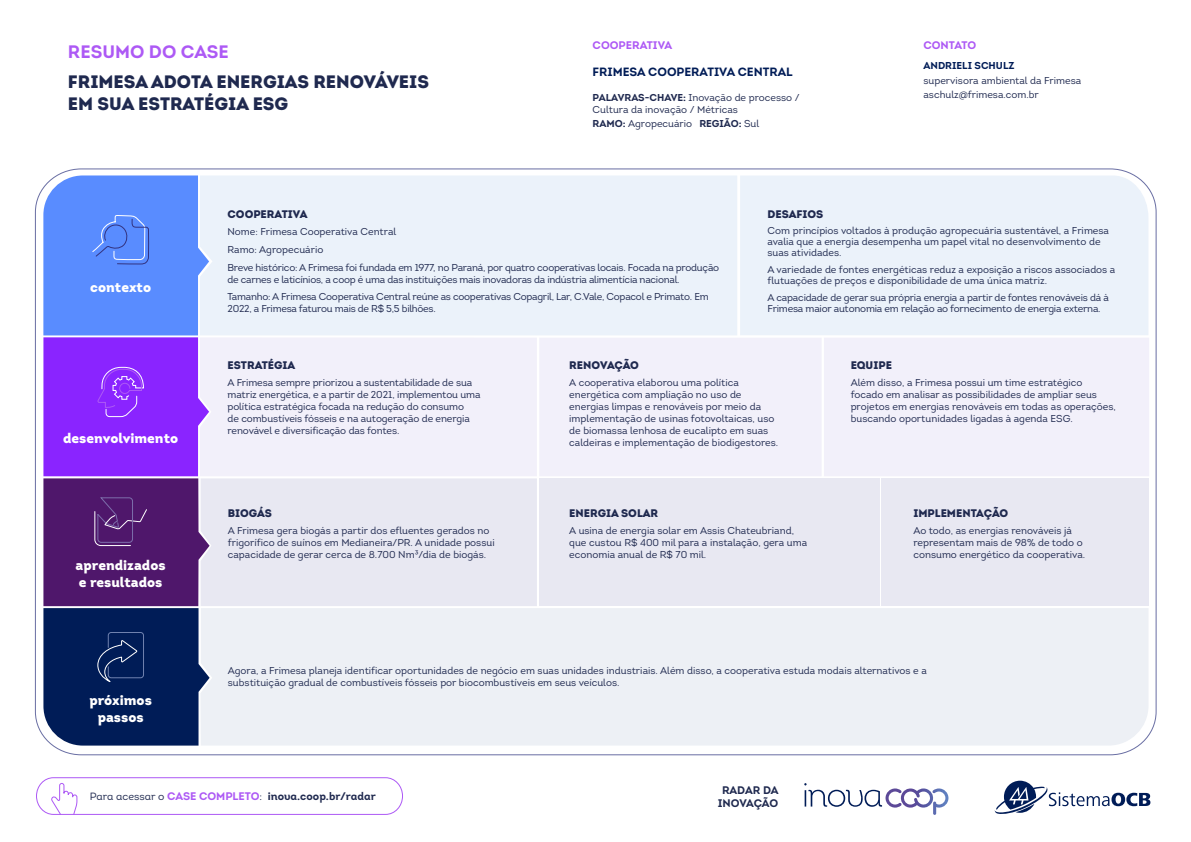
<style>
.page{position:relative;width:1191px;height:842px;background:#fff}
.page>*{position:absolute;margin:0;border:0;box-sizing:border-box;transform-origin:0 0}
.t1{font:900 18px/22px "Intro";color:#1f294f}
.t2{font:700 18px "Intro";color:#ad59f5}
.t3{font:900 14px/16.8px "Intro";color:#fff}
.t4{font:700 12px "Intro";color:#001c57}
.t5{font:900 11px "Intro";color:#1f294f}
.t6{font:11px/13.2px "Intro Bold Alt";color:#1f294f;text-align:center}
.t7{font:700 11px "Intro";color:#ad59f5}
.t8{font:10px/12px "Intro";color:#1f294f}
.t9{font:10px/17.7px "Intro";letter-spacing:-.025em;color:#1f294f}
.t10{font:10px/11px "Intro";letter-spacing:-.02em;color:#1f294f}
.t11{font:700 10px "Intro";color:#001c57}
.s1{font-weight:700}
.s2{font-family:"Intro Book Alt";font-size:10.5px}
.s3{color:#ad59f5}
.s4{font-family:"Intro Book Alt"}
</style>
<div class="page">
<div style="left:210px;top:608px;width:938px;height:137px;background:#edf0f5"></div>
<div style="left:210px;top:478px;width:327px;height:128px;background:#e8e8f2"></div>
<div style="left:210px;top:338px;width:327px;height:138px;background:#f2f0fa"></div>
<div style="left:210px;top:175px;width:527px;height:160px;background:#ebf2fa"></div>
<div style="left:824px;top:338px;width:325px;height:138px;background:#f2f0fa"></div>
<div style="left:539px;top:338px;width:282px;height:138px;background:#f2f0fa"></div>
<div style="left:881px;top:478px;width:267px;height:128px;background:#e8e8f2"></div>
<div style="left:539px;top:478px;width:340px;height:128px;background:#e8e8f2"></div>
<svg style="left:994px;top:781px;width:156px;height:33px"></svg>
<svg style="left:804px;top:783px;width:144px;height:32px"></svg>
<svg style="left:43px;top:168px;width:167px;height:577px;background:#5e4ebb"></svg>
<div style="left:740px;top:175px;width:408px;height:160px;background:#ebf2fa"></div>
<div style="left:36px;top:777px;width:367px;height:38px;border:1px solid #ad59f5;border-radius:18px"></div>
<svg style="left:50px;top:783px;width:28px;height:32px"></svg>
<h1 class="t2" style="left:68px;top:41px;width:162px">RESUMO DO CASE</h1>
<h1 class="t1" style="left:68px;top:70px;width:363px">FRIMESA ADOTA ENERGIAS RENOVÁVEIS<br>EM SUA ESTRATÉGIA ESG</h1>
<p class="t7" style="left:592px;top:38px;width:81px">COOPERATIVA</p>
<p class="t4" style="left:592px;top:65px;width:201px">FRIMESA COOPERATIVA CENTRAL</p>
<p class="t8" style="left:592px;top:91px;width:208px"><span class="s1">PALAVRAS-CHAVE:</span> Inovação de processo /<br>Cultura da inovação / Métricas</p>
<p class="t8" style="left:592px;top:118px;width:168px"><span class="s1">RAMO:</span> Agropecuário <span class="s1">REGIÃO:</span> Sul</p>
<p class="t7" style="left:923px;top:38px;width:54px">CONTATO</p>
<p class="t11" style="left:923px;top:59px;width:92px">ANDRIELI SCHULZ</p>
<p class="t8" style="left:923px;top:74px;width:159px;line-height:14px">supervisora ambiental da Frimesa aschulz@frimesa.com.br</p>
<h2 class="t3" style="left:90px;top:278px;width:62px">contexto</h2>
<h2 class="t3" style="left:63px;top:429px;width:117px">desenvolvimento</h2>
<h2 class="t3" style="left:76px;top:556px;width:92px">aprendizados e resultados</h2>
<h2 class="t3" style="left:89px;top:691px;width:64px;text-align:center">próximos passos</h2>
<p class="t5" style="left:227px;top:206px;width:81px">COOPERATIVA</p>
<p class="t9" style="left:227px;top:223px;width:493px">Nome: Frimesa Cooperativa Central<br>Ramo: Agropecuário<br>Breve histórico: A Frimesa foi fundada em 1977, no Paraná, por quatro cooperativas locais. Focada na produção</p>
<p class="t9" style="left:227px;top:270px;width:482px">de carnes e laticínios, a coop é uma das instituições mais inovadoras da indústria alimentícia nacional.<br>Tamanho: A Frimesa Cooperativa Central reúne as cooperativas Copagril, Lar, C.Vale, Copacol e Primato. Em</p>
<p class="t9" style="left:227px;top:300px;width:210px">2022, a Frimesa faturou mais de R$ 5,5 bilhões.</p>
<p class="t5" style="left:767px;top:206px;width:57px">DESAFIOS</p>
<p class="t8" style="left:767px;top:225px;width:343px;line-height:11px">Com princípios voltados à produção agropecuária sustentável, a Frimesa avalia que a energia desempenha um papel vital no desenvolvimento de suas atividades.</p>
<p class="t8" style="left:767px;top:264px;width:349px;line-height:11px">A variedade de fontes energéticas reduz a exposição a riscos associados a flutuações de preços e disponibilidade de uma única matriz.</p>
<p class="t10" style="left:767px;top:292px;width:343px">A capacidade de gerar sua própria energia a partir de fontes renováveis dá à<br>Frimesa maior autonomia em relação ao fornecimento de energia externa.</p>
<p class="t5" style="left:227px;top:358px;width:69px">ESTRATÉGIA</p>
<p class="t8" style="left:227px;top:377px;width:254px">A Frimesa sempre priorizou a sustentabilidade de sua matriz energética, e a partir de 2021, implementou uma política estratégica focada na redução do consumo<br>de combustíveis fósseis e na autogeração de energia renovável e diversificação das fontes.</p>
<p class="t5" style="left:228px;top:506px;width:46px">BIOGÁS</p>
<p class="t8" style="left:228px;top:525px;width:268px">A Frimesa gera biogás a partir dos efluentes gerados no frigorífico de suínos em Medianeira/PR. A unidade possui capacidade de gerar cerca de 8.700 Nm³/dia de biogás.</p>
<p class="t5" style="left:569px;top:358px;width:71px">RENOVAÇÃO</p>
<p class="t8" style="left:569px;top:377px;width:210px">A cooperativa elaborou uma política energética com ampliação no uso de energias limpas e renováveis por meio da implementação de usinas fotovoltaicas, uso de biomassa lenhosa de eucalipto em suas caldeiras e implementação de biodigestores.</p>
<p class="t5" style="left:569px;top:506px;width:90px">ENERGIA SOLAR</p>
<p class="t8" style="left:569px;top:525px;width:239px">A usina de energia solar em Assis Chateubriand, que custou R$ 400 mil para a instalação, gera uma economia anual de R$ 70 mil.</p>
<p class="t5" style="left:850px;top:358px;width:43px">EQUIPE</p>
<p class="t8" style="left:850px;top:377px;width:267px">Além disso, a Frimesa possui um time estratégico focado em analisar as possibilidades de ampliar seus projetos em energias renováveis em todas as operações, buscando oportunidades ligadas à agenda ESG.</p>
<p class="t5" style="left:913px;top:506px;width:96px">IMPLEMENTAÇÃO</p>
<p class="t8" style="left:913px;top:525px;width:173px">Ao todo, as energias renováveis já representam mais de 98% de todo o consumo energético da cooperativa.</p>
<p class="t8" style="left:228px;top:665px;width:700px">Agora, a Frimesa planeja identificar oportunidades de negócio em suas unidades industriais. Além disso, a cooperativa estuda modais alternativos e a substituição gradual de combustíveis fósseis por biocombustíveis em seus veículos.</p>
<p class="t6" style="left:90px;top:789px;width:287px"><span class="s2">Para acessar o</span> <span class="s3">CASE COMPLETO</span><span class="s4">:</span> inova.coop.br/radar</p>
<p class="t6" style="left:717px;top:783px;width:62px">RADAR DA<br>INOVAÇÃO</p>
</div>
